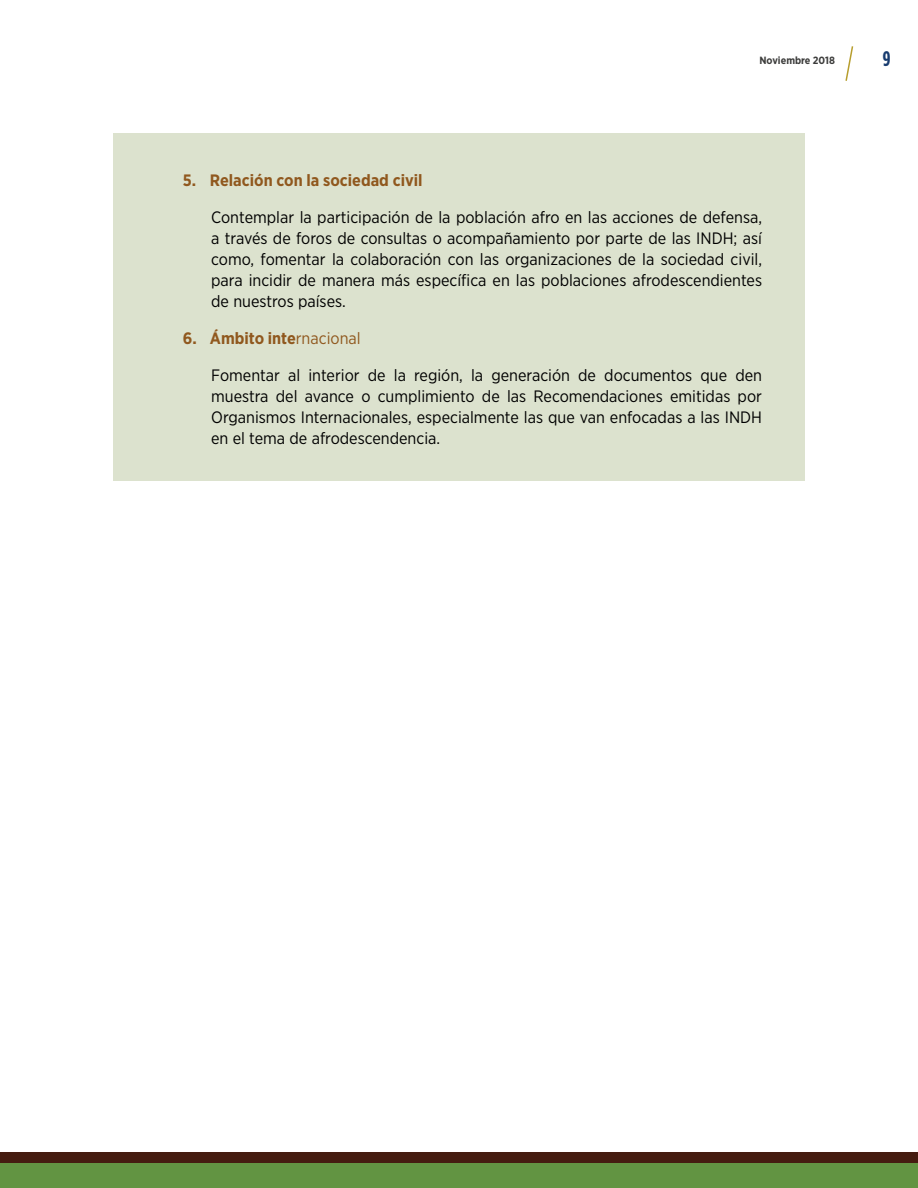
<style>
.page{position:relative;width:918px;height:1188px;background:#fff}
.page>*{position:absolute;margin:0;border:0;box-sizing:border-box;transform-origin:0 0}
.t1{font:700 21px "Gotham Condensed";color:#183c6f}
.t2{font:16.5px/21px "Gotham Narrow";color:#000;text-align:justify}
.t3{font:700 16.5px "Gotham Narrow";color:#90581e}
.t4{font:700 10.5px "Gotham Narrow";color:#3c3c3b}
.s1{font-weight:400}
</style>
<div class="page">
<div style="left:0;top:1162px;width:918px;height:26px;background:#629442"></div>
<div style="left:0;top:1152px;width:918px;height:10px;background:#451c10"></div>
<svg style="left:845px;top:46px;width:9px;height:35px"></svg>
<div style="left:113px;top:133px;width:692px;height:347px;background:#dce2ce"></div>
<p class="t4" style="left:759px;top:54px;width:77px">Noviembre 2018</p>
<p class="t1" style="left:883px;top:47px;width:9px">9</p>
<p class="t3" style="left:183px;top:170px;width:241px">5. Relación con la sociedad civil</p>
<p class="t2" style="left:211px;top:206px;width:552px">Contemplar la participación de la población afro en las acciones de defensa, a través de foros de consultas o acompañamiento por parte de las INDH; así como, fomentar la colaboración con las organizaciones de la sociedad civil, para incidir de manera más específica en las poblaciones afrodescendientes de nuestros países.</p>
<p class="t3" style="left:183px;top:328px;width:179px">6. Ámbito inte<span class="s1">rnacional</span></p>
<p class="t2" style="left:211px;top:364px;width:552px">Fomentar al interior de la región, la generación de documentos que den muestra del avance o cumplimiento de las Recomendaciones emitidas por Organismos Internacionales, especialmente las que van enfocadas a las INDH en el tema de afrodescendencia.</p>
</div>
